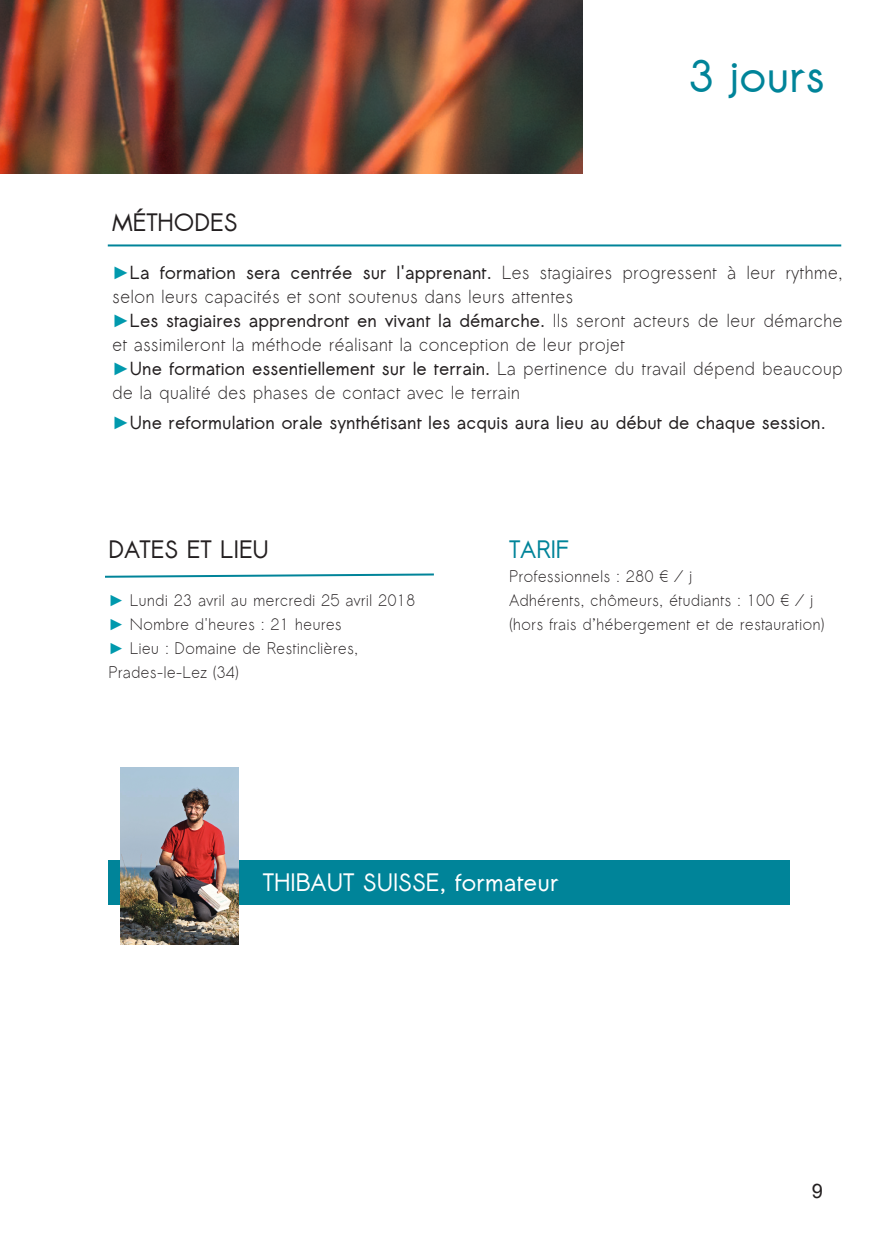
<style>
.page{position:relative;width:896px;height:1248px;background:#fff}
.page>*{position:absolute;margin:0;border:0;box-sizing:border-box;transform-origin:0 0}
.t1{font:700 44px "Sawasdee";color:#008499}
.t2{font:700 24px "Sawasdee";color:#fff}
.t3{font:700 24px "Sawasdee";color:#231f20}
.t4{font:700 24px "Sawasdee";color:#008499}
.t5{font:20px "Arial";color:#231f20}
.t6{font:18px/24px "Sawasdee";color:#231f20}
.t7{font:700 18px "Sawasdee";color:#231f20}
.t8{font:16px/24px "Sawasdee";color:#231f20}
.s1{font-family:"Arial";font-style:italic;color:#0099ad}
.s2{font-weight:700}
.s3{font-family:"Arial";font-weight:400;font-style:italic;color:#0099ad}
</style>
<div class="page">
<img style="left:0;top:0;width:582px;height:173px">
<svg style="left:105px;top:573px;width:329px;height:5px"></svg>
<hr style="left:108px;top:244px;width:733px;height:2px;background:#008499">
<div style="left:109px;top:860px;width:681px;height:44px;background:#008499"></div>
<img style="left:120px;top:767px;width:118px;height:177px">
<h1 class="t1" style="left:688px;top:43px;width:138px">3 jours</h1>
<h2 class="t3" style="left:112px;top:204px;width:127px">MÉTHODES</h2>
<p class="t6" style="left:112px;top:260px;width:732px"><span class="s1">►</span><span class="s2">La formation sera centrée sur l'apprenant.</span> Les stagiaires progressent à leur rythme, selon leurs capacités et sont soutenus dans leurs attentes<br><span class="s1">►</span><span class="s2">Les stagiaires apprendront en vivant la démarche.</span> Ils seront acteurs de leur démarche et assimileront la méthode réalisant la conception de leur projet<br><span class="s1">►</span><span class="s2">Une formation essentiellement sur le terrain.</span> La pertinence du travail dépend beaucoup de la qualité des phases de contact avec le terrain</p>
<p class="t7" style="left:112px;top:409px;width:715px"><span class="s3">►</span>Une reformulation orale synthétisant les acquis aura lieu au début de chaque session.</p>
<h2 class="t3" style="left:108px;top:531px;width:162px">DATES ET LIEU</h2>
<p class="t8" style="left:108px;top:588px;width:309px"><span class="s1">►</span> Lundi 23 avril au mercredi 25 avril 2018 <span class="s1">►</span> Nombre d'heures : 21 heures<br><span class="s1">►</span> Lieu : Domaine de Restinclières,<br>Prades-le-Lez (34)</p>
<h2 class="t4" style="left:509px;top:531px;width:62px">TARIF</h2>
<p class="t8" style="left:509px;top:564px;width:317px">Professionnels : 280 € / j<br>Adhérents, chômeurs, étudiants : 100 € / j (hors frais d’hébergement et de restauration)</p>
<h2 class="t2" style="left:263px;top:864px;width:297px">THIBAUT SUISSE, formateur</h2>
<p class="t5" style="left:812px;top:1179px;width:13px">9</p>
</div>
